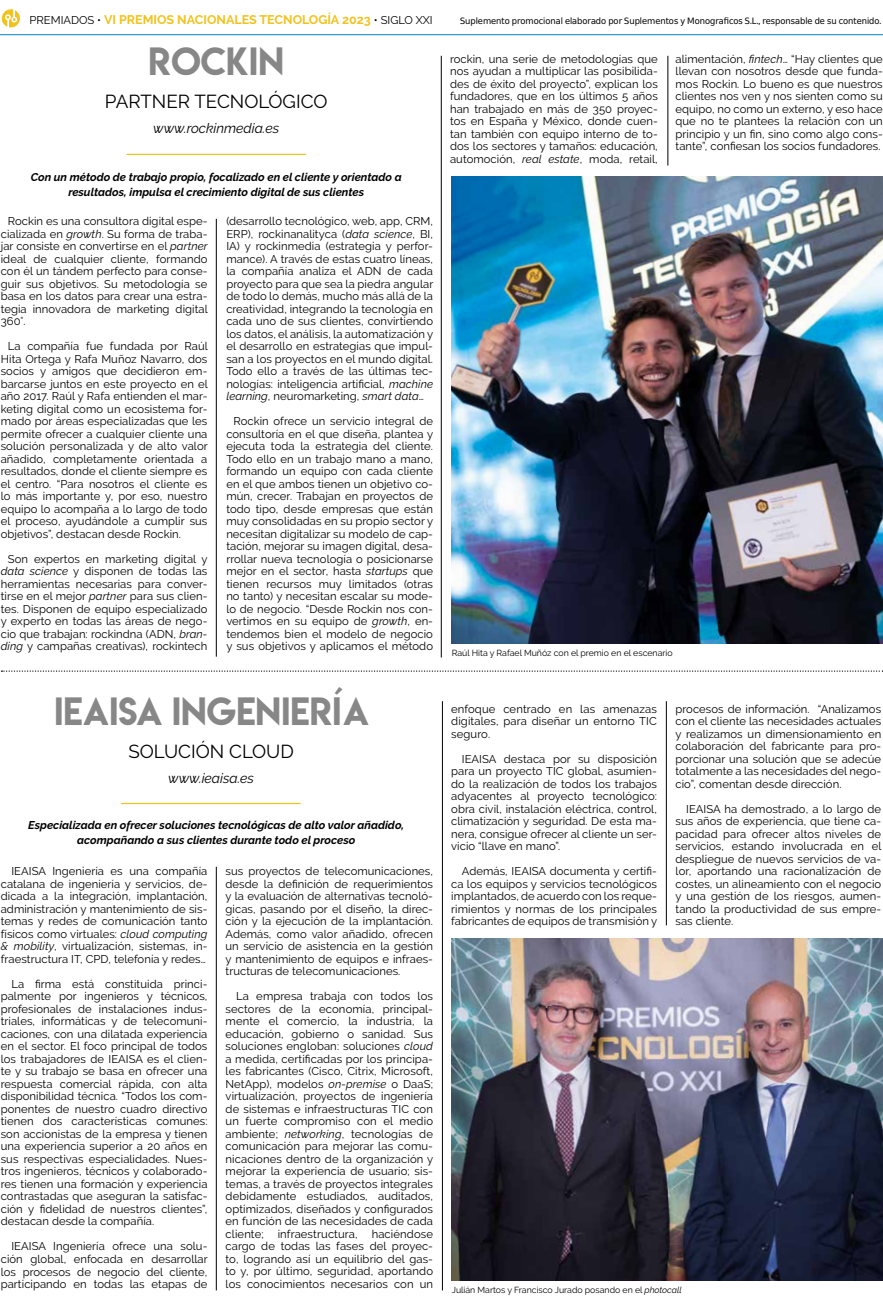
<style>
.page{position:relative;width:883px;height:1308px;background:#fff}
.page>*{position:absolute;margin:0;border:0;box-sizing:border-box;transform-origin:0 0}
.t1{font:35px "Lemon Milk";letter-spacing:.005em;color:#878787}
.t2{font:18.75px "Raleway";color:#000}
.t3{font:italic 13.75px "Raleway";color:#000}
.t4{font:700 12.5px "Raleway";color:#f1c31f}
.t5{font:11.25px/12.5px "Raleway";letter-spacing:.005em;color:#000;text-align:justify}
.t6{font:italic 700 11.25px/15px "Raleway";color:#000;text-align:center}
.t7{font:8.75px "Raleway";color:#000}
.t8{font:8.75px "Virus DejaVu Sans";color:#000}
.s1{font-weight:400;font-size:11.25px;color:#000}
.s2{font-style:italic}
</style>
<div class="page">
<hr style="left:0;top:34px;width:882px;height:1px;background:#0082c2">
<svg style="left:1px;top:9px;width:19px;height:19px"></svg>
<svg style="left:1px;top:670px;width:882px;height:1px"></svg>
<img style="left:451px;top:938px;width:431px;height:342px">
<hr style="left:216px;top:866px;width:1px;height:424px;background:#000">
<hr style="left:666px;top:701px;width:1px;height:224px;background:#000">
<hr style="left:442px;top:701px;width:1px;height:589px;background:#000">
<hr style="left:121px;top:803px;width:179px;height:1px;background:#f1c31f">
<img style="left:451px;top:177px;width:431px;height:466px">
<hr style="left:216px;top:219px;width:1px;height:437px;background:#000">
<hr style="left:441px;top:56px;width:1px;height:601px;background:#000">
<hr style="left:667px;top:56px;width:1px;height:109px;background:#000">
<hr style="left:127px;top:154px;width:178px;height:1px;background:#f1c31f">
<p class="t4" style="left:30px;top:13px;width:404px"><span class="s1">PREMIADOS •</span> VI PREMIOS NACIONALES TECNOLOGÍA 2023 <span class="s1">• SIGLO XXI</span></p>
<p class="t8" style="left:460px;top:13px;width:422px">Suplemento promocional elaborado por Suplementos y Monograficos S.L., responsable de su contenido.</p>
<h1 class="t1" style="left:148px;top:37px;width:137px">ROCKIN</h1>
<h2 class="t2" style="left:105px;top:90px;width:224px">PARTNER TECNOLÓGICO</h2>
<p class="t3" style="left:153px;top:120px;width:127px">www.rockinmedia.es</p>
<p class="t6" style="left:31px;top:169px;width:372px">Con un método de trabajo propio, focalizado en el cliente y orientado a resultados, impulsa el crecimiento digital de sus clientes</p>
<p class="t5" style="left:1px;top:215px;width:208px;text-indent:7px">Rockin es una consultora digital espe&shy;cializada en <span class="s2">growth</span>. Su forma de traba&shy;jar consiste en convertirse en el <span class="s2">partner </span>ideal de cualquier cliente, formando con él un tándem perfecto para conse&shy;guir sus objetivos. Su metodología se basa en los datos para crear una estra&shy;tegia innovadora de marketing digital 360°.</p>
<p class="t5" style="left:1px;top:340px;width:208px;text-indent:7px">La compañía fue fundada por Raúl Hita Ortega y Rafa Muñoz Navarro, dos socios y amigos que decidieron em&shy;barcarse juntos en este proyecto en el año 2017. Raúl y Rafa entienden el mar&shy;keting digital como un ecosistema for&shy;mado por áreas especializadas que les permite ofrecer a cualquier cliente una solución personalizada y de alto valor añadido, completamente orientada a resultados, donde el cliente siempre es el centro. “Para nosotros el cliente es lo más importante y, por eso, nuestro equipo lo acompaña a lo largo de todo el proceso, ayudándole a cumplir sus objetivos”, destacan desde Rockin.</p>
<p class="t5" style="left:1px;top:552px;width:208px;text-indent:7px">Son expertos en marketing digital y <span class="s2">data science</span> y disponen de todas las herramientas necesarias para conver&shy;tirse en el mejor <span class="s2">partner</span> para sus clien&shy;tes. Disponen de equipo especializado y experto en todas las áreas de nego&shy;cio que trabajan: rockindna (ADN, <span class="s2">bran&shy;ding</span> y campañas creativas), rockintech</p>
<p class="t5" style="left:226px;top:215px;width:208px">(desarrollo tecnológico, web, app, CRM, ERP), rockinanalityca (<span class="s2">data science</span>, BI, IA) y rockinmedia (estrategia y perfor&shy;mance). A través de estas cuatro líneas, la compañía analiza el ADN de cada proyecto para que sea la piedra angular de todo lo demás, mucho más allá de la creatividad, integrando la tecnología en cada uno de sus clientes, convirtiendo los datos, el análisis, la automatización y el desarrollo en estrategias que impul&shy;san a los proyectos en el mundo digital.<br>Todo ello a través de las últimas tec&shy;nologías: inteligencia artificial, <span class="s2">machine learning</span>, neuromarketing, <span class="s2">smart data</span>…</p>
<p class="t5" style="left:226px;top:415px;width:208px;text-indent:7px">Rockin ofrece un servicio integral de consultoría en el que diseña, plantea y ejecuta toda la estrategia del cliente.<br>Todo ello en un trabajo mano a mano, formando un equipo con cada cliente en el que ambos tienen un objetivo co&shy;mún, crecer. Trabajan en proyectos de todo tipo, desde empresas que están muy consolidadas en su propio sector y necesitan digitalizar su modelo de cap&shy;tación, mejorar su imagen digital, desa&shy;rrollar nueva tecnología o posicionarse mejor en el sector, hasta <span class="s2">startups</span> que tienen recursos muy limitados (otras no tanto) y necesitan escalar su mode&shy;lo de negocio. “Desde Rockin nos con&shy;vertimos en su equipo de <span class="s2">growth</span>, en&shy;tendemos bien el modelo de negocio y sus objetivos y aplicamos el método</p>
<h1 class="t1" style="left:54px;top:686px;width:316px">IEAISA INGENIERÍA</h1>
<h2 class="t2" style="left:128px;top:740px;width:167px">SOLUCIÓN CLOUD</h2>
<p class="t3" style="left:168px;top:770px;width:87px">www.ieaisa.es</p>
<p class="t6" style="left:28px;top:817px;width:377px">Especializada en ofrecer soluciones tecnológicas de alto valor añadido, acompañando a sus clientes durante todo el proceso</p>
<p class="t5" style="left:1px;top:865px;width:208px;text-indent:11px">IEAISA Ingeniería es una compañía catalana de ingeniería y servicios, de&shy;dicada a la integración, implantación, administración y mantenimiento de sis&shy;temas y redes de comunicación tanto físicos como virtuales: <span class="s2">cloud computing &amp; mobility</span>, virtualización, sistemas, in&shy;fraestructura IT, CPD, telefonía y redes…</p>
<p class="t5" style="left:1px;top:977px;width:208px;text-indent:11px">La firma está constituida princi&shy;palmente por ingenieros y técnicos, profesionales de instalaciones indus&shy;triales, informáticas y de telecomuni&shy;caciones, con una dilatada experiencia en el sector. El foco principal de todos los trabajadores de IEAISA es el clien&shy;te y su trabajo se basa en ofrecer una respuesta comercial rápida, con alta disponibilidad técnica. “Todos los com&shy;ponentes de nuestro cuadro directivo tienen dos características comunes: son accionistas de la empresa y tienen una experiencia superior a 20 años en sus respectivas especialidades. Nues&shy;tros ingenieros, técnicos y colaborado&shy;res tienen una formación y experiencia contrastadas que aseguran la satisfac&shy;ción y fidelidad de nuestros clientes”, destacan desde la compañía.</p>
<p class="t5" style="left:1px;top:1240px;width:208px;text-indent:11px">IEAISA Ingeniería ofrece una solu&shy;ción global, enfocada en desarrollar los procesos de negocio del cliente, participando en todas las etapas de</p>
<p class="t5" style="left:225px;top:865px;width:209px">sus proyectos de telecomunicaciones, desde la definición de requerimientos y la evaluación de alternativas tecnoló&shy;gicas, pasando por el diseño, la direc&shy;ción y la ejecución de la implantación.<br>Además, como valor añadido, ofrecen un servicio de asistencia en la gestión y mantenimiento de equipos e infraes&shy;tructuras de telecomunicaciones.</p>
<p class="t5" style="left:225px;top:990px;width:209px;text-indent:11px">La empresa trabaja con todos los sectores de la economía, principal&shy;mente el comercio, la industria, la educación, gobierno o sanidad. Sus soluciones engloban: soluciones <span class="s2">cloud </span>a medida, certificadas por los principa&shy;les fabricantes (Cisco, Citrix, Microsoft, NetApp), modelos <span class="s2">on-premise</span> o DaaS; virtualización, proyectos de ingeniería de sistemas e infraestructuras TIC con un fuerte compromiso con el medio ambiente; <span class="s2">networking</span>, tecnologías de comunicación para mejorar las comu&shy;nicaciones dentro de la organización y mejorar la experiencia de usuario; sis&shy;temas, a través de proyectos integrales debidamente estudiados, auditados, optimizados, diseñados y configurados en función de las necesidades de cada cliente; infraestructura, haciéndose cargo de todas las fases del proyec&shy;to, logrando así un equilibrio del gas&shy;to y, por último, seguridad, aportando los conocimientos necesarios con un</p>
<p class="t5" style="left:450px;top:52px;width:209px">rockin, una serie de metodologías que nos ayudan a multiplicar las posibilida&shy;des de éxito del proyecto”, explican los fundadores, que en los últimos 5 años han trabajado en más de 350 proyec&shy;tos en España y México, donde cuen&shy;tan también con equipo interno de to&shy;dos los sectores y tamaños: educación, automoción, <span class="s2">real estate</span>, moda, retail,</p>
<p class="t5" style="left:675px;top:52px;width:209px">alimentación, <span class="s2">fintech</span>… “Hay clientes que llevan con nosotros desde que funda&shy;mos Rockin. Lo bueno es que nuestros clientes nos ven y nos sienten como su equipo, no como un externo, y eso hace que no te plantees la relación con un principio y un fin, sino como algo cons&shy;tante”, confiesan los socios fundadores.</p>
<p class="t7" style="left:451px;top:648px;width:222px">Raúl Hita y Rafael Muñóz con el premio en el escenario</p>
<p class="t5" style="left:451px;top:702px;width:207px">enfoque centrado en las amenazas digitales, para diseñar un entorno TIC seguro.</p>
<p class="t5" style="left:451px;top:752px;width:207px;text-indent:11px">IEAISA destaca por su disposición para un proyecto TIC global, asumien&shy;do la realización de todos los trabajos adyacentes al proyecto tecnológico: obra civil, instalación eléctrica, control, climatización y seguridad. De esta ma&shy;nera, consigue ofrecer al cliente un ser&shy;vicio “llave en mano”.</p>
<p class="t5" style="left:451px;top:865px;width:207px;text-indent:11px">Además, IEAISA documenta y certifi&shy;ca los equipos y servicios tecnológicos implantados, de acuerdo con los reque&shy;rimientos y normas de los principales fabricantes de equipos de transmisión y</p>
<p class="t5" style="left:675px;top:702px;width:207px">procesos de información. “Analizamos con el cliente las necesidades actuales y realizamos un dimensionamiento en colaboración del fabricante para pro&shy;porcionar una solución que se adecúe totalmente a las necesidades del nego&shy;cio”, comentan desde dirección.</p>
<p class="t5" style="left:675px;top:802px;width:207px;text-indent:11px">IEAISA ha demostrado, a lo largo de sus años de experiencia, que tiene ca&shy;pacidad para ofrecer altos niveles de servicios, estando involucrada en el despliegue de nuevos servicios de va&shy;lor, aportando una racionalización de costes, un alineamiento con el negocio y una gestión de los riesgos, aumen&shy;tando la productividad de sus empre&shy;sas cliente.</p>
<p class="t7" style="left:451px;top:1284px;width:231px">Julián Martos y Francisco Jurado posando en el <span class="s2">photocall</span></p>
</div>
